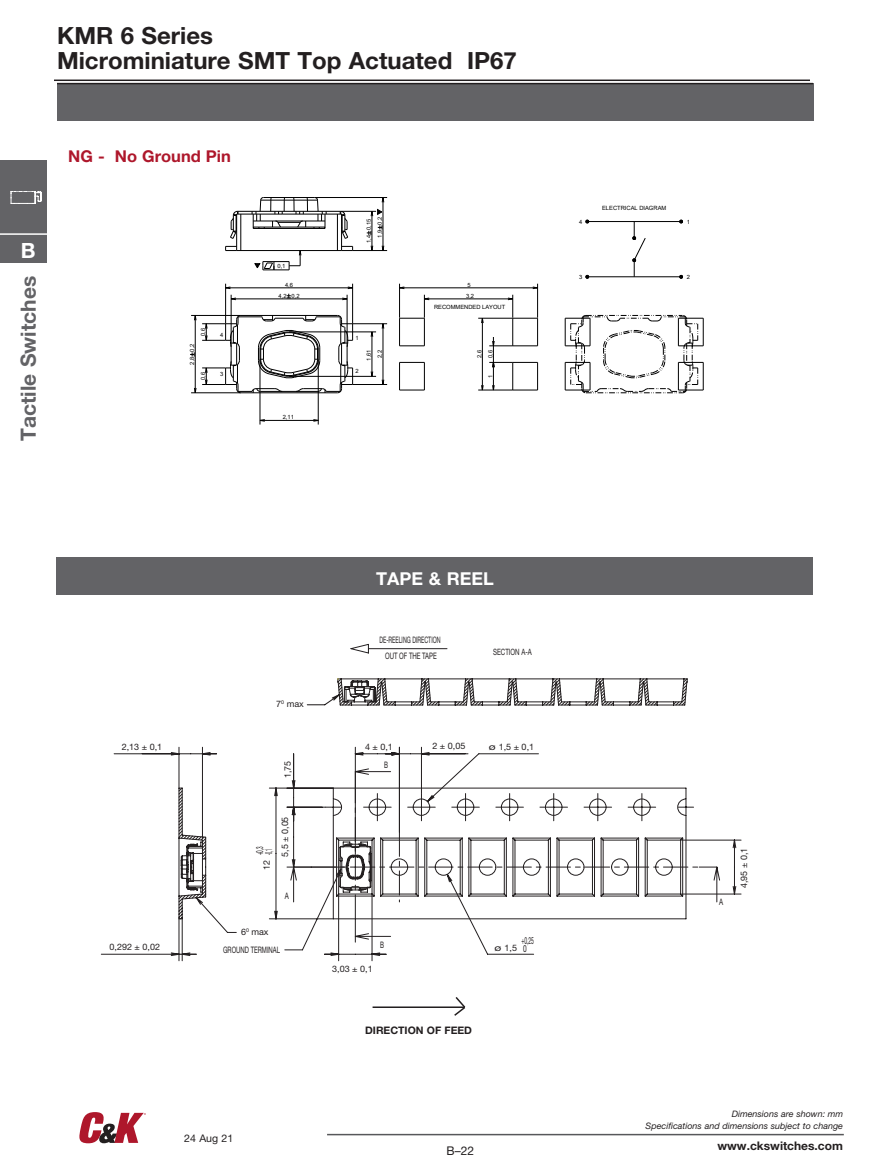
<style>
.page{position:relative;width:891px;height:1175px;background:#fff}
.page>*{position:absolute;margin:0;border:0;box-sizing:border-box;transform-origin:0 0}
.Page_head_right{font:700 23.7px "Helvetica Neue LT Std";color:#231f20}
.Page_head_left{font:700 23.7px "Helvetica Neue LT Std";color:#231f20}
.t1{font:700 21px "Helvetica Neue LT Std";color:#636366}
.t2{font:700 21px "Helvetica Neue LT Std";color:#fff}
.Category_head_-_wht{font:700 17.85px "Helvetica Neue LT Std";color:#fff}
.t3{font:700 16.35px "Helvetica Neue LT Std";color:#ae172b}
.t4{font:12px "Helvetica Neue LT Std";color:#231f20}
.t5{font:700 11.85px "Helvetica Neue LT Std";color:#231f20}
.footer-url{font:10.5px "Helvetica Neue LT Std";color:#231f20}
.t6{font:700 10.35px "Helvetica Neue LT Std";color:#231f20}
.t7{font:9.75px/8.9px "Helvetica Neue";color:#231f20;scale:.47 1}
.t8{font:9.6px/8.2px "Helvetica Neue";color:#231f20;scale:.52 1}
.t9{font:9px "Helvetica Neue";color:#231f20}
.t10{font:italic 8.85px/11.9px "Helvetica Neue LT Std";color:#231f20;text-align:right}
.t11{font:8.85px "Helvetica Neue";color:#231f20}
.t12{font:8.85px/16.2px "Helvetica Neue";color:#231f20;text-align:center;scale:.6 1}
.t13{font:8.85px "Helvetica Neue";color:#231f20;scale:.67 1}
.t14{font:8.85px "Helvetica Neue";color:#231f20;scale:1.35 1}
.t15{font:8.85px "Helvetica Neue";color:#231f20;scale:.65 1}
.t16{font:8.85px "Helvetica Neue";color:#231f20;scale:.71 1}
.t17{font:8.7px "Helvetica Neue";color:#231f20;scale:.71 1}
.t18{font:5.85px/11.1px "Arial";color:#000;text-align:center}
</style>
<div class="page">
<div style="left:0;top:160px;width:47px;height:102px;background:#636366"></div>
<svg style="left:10px;top:191px;width:32px;height:13px"></svg>
<hr style="left:0;top:233px;width:47px;height:2px;background:#fff">
<hr style="left:327px;top:1133px;width:517px;height:2px;background:#57585a">
<svg style="left:79px;top:1112px;width:67px;height:31px"></svg>
<hr style="left:54px;top:80px;width:756px;height:1px;background:#231f20">
<svg style="left:113px;top:746px;width:629px;height:215px"></svg>
<svg style="left:306px;top:678px;width:382px;height:28px"></svg>
<svg style="left:350px;top:643px;width:98px;height:11px"></svg>
<div style="left:57px;top:84px;width:756px;height:37px;background:#636366"></div>
<hr style="left:373px;top:1006px;width:92px;height:2px;background:#231f20">
<svg style="left:453px;top:997px;width:13px;height:19px"></svg>
<div style="left:57px;top:557px;width:756px;height:37px;background:#636366"></div>
<hr style="left:57px;top:83px;width:756px;height:1px;background:#231f20">
<svg style="left:287px;top:294px;width:4px;height:4px"></svg>
<svg style="left:190px;top:352px;width:5px;height:4px"></svg>
<svg style="left:378px;top:225px;width:5px;height:4px"></svg>
<svg style="left:367px;top:231px;width:5px;height:4px"></svg>
<hr style="left:587px;top:276px;width:94px;height:1px;background:#000">
<hr style="left:587px;top:221px;width:94px;height:1px;background:#000">
<svg style="left:633px;top:222px;width:13px;height:55px"></svg>
<hr style="left:236px;top:214px;width:1px;height:36px;background:#000">
<hr style="left:241px;top:214px;width:1px;height:36px;background:#000">
<hr style="left:237px;top:250px;width:105px;height:1px;background:#000">
<svg style="left:225px;top:246px;width:12px;height:5px"></svg>
<hr style="left:337px;top:214px;width:1px;height:36px;background:#000">
<hr style="left:341px;top:214px;width:1px;height:36px;background:#000">
<svg style="left:342px;top:246px;width:11px;height:5px"></svg>
<svg style="left:399px;top:362px;width:26px;height:29px"></svg>
<svg style="left:230px;top:197px;width:118px;height:42px"></svg>
<svg style="left:565px;top:315px;width:139px;height:78px"></svg>
<svg style="left:371px;top:209px;width:11px;height:7px"></svg>
<svg style="left:255px;top:250px;width:46px;height:21px"></svg>
<hr style="left:195px;top:315px;width:1px;height:78px;background:#000">
<hr style="left:225px;top:284px;width:1px;height:40px;background:#000">
<hr style="left:260px;top:420px;width:58px;height:1px;background:#000">
<hr style="left:231px;top:295px;width:1px;height:48px;background:#000">
<hr style="left:191px;top:392px;width:50px;height:1px;background:#000">
<hr style="left:260px;top:359px;width:1px;height:65px;background:#000">
<hr style="left:353px;top:384px;width:34px;height:1px;background:#000">
<hr style="left:289px;top:376px;width:87px;height:1px;background:#000">
<hr style="left:289px;top:331px;width:87px;height:1px;background:#000">
<hr style="left:318px;top:359px;width:1px;height:65px;background:#000">
<svg style="left:202px;top:315px;width:151px;height:78px"></svg>
<hr style="left:353px;top:323px;width:34px;height:1px;background:#000">
<hr style="left:191px;top:315px;width:50px;height:1px;background:#000">
<hr style="left:347px;top:295px;width:1px;height:48px;background:#000">
<hr style="left:231px;top:299px;width:116px;height:1px;background:#000">
<hr style="left:352px;top:284px;width:1px;height:40px;background:#000">
<hr style="left:226px;top:287px;width:127px;height:1px;background:#000">
<hr style="left:372px;top:332px;width:1px;height:44px;background:#000">
<hr style="left:383px;top:324px;width:1px;height:60px;background:#000">
<hr style="left:353px;top:250px;width:34px;height:1px;background:#000">
<hr style="left:342px;top:211px;width:34px;height:1px;background:#000">
<hr style="left:315px;top:197px;width:72px;height:1px;background:#000">
<hr style="left:372px;top:211px;width:1px;height:39px;background:#000">
<hr style="left:383px;top:197px;width:1px;height:53px;background:#000">
<hr style="left:399px;top:284px;width:1px;height:34px;background:#000">
<svg style="left:399px;top:295px;width:31px;height:51px"></svg>
<hr style="left:478px;top:390px;width:35px;height:1px;background:#000">
<svg style="left:489px;top:361px;width:49px;height:30px"></svg>
<hr style="left:482px;top:318px;width:1px;height:72px;background:#000">
<hr style="left:493px;top:337px;width:1px;height:53px;background:#000">
<hr style="left:478px;top:318px;width:35px;height:1px;background:#000">
<svg style="left:489px;top:295px;width:49px;height:52px"></svg>
<hr style="left:424px;top:299px;width:89px;height:1px;background:#000">
<hr style="left:537px;top:284px;width:1px;height:34px;background:#000">
<hr style="left:400px;top:287px;width:138px;height:1px;background:#000">
<p class="Page_head_left" style="left:57px;top:21px;width:158px">KMR 6 Series</p>
<p class="Page_head_right" style="left:57px;top:46px;width:461px">Microminiature SMT Top Actuated IP67</p>
<h2 class="t2" style="left:21px;top:237px;width:16px">B</h2>
<h2 class="t1" style="left:15px;top:441px;width:167px;rotate:-90deg">Tactile Switches</h2>
<p class="t3" style="left:68px;top:146px;width:164px">NG - No Ground Pin</p>
<p class="t18" style="left:198px;top:336px;width:10px;rotate:-90deg">0,6</p>
<p class="t18" style="left:198px;top:380px;width:10px;rotate:-90deg">0,6</p>
<p class="t18" style="left:187px;top:364px;width:22px;rotate:-90deg">2,8 0,2</p>
<p class="t18" style="left:220px;top:329px;width:5px">4</p>
<p class="t18" style="left:220px;top:368px;width:5px">3</p>
<p class="t18" style="left:278px;top:260px;width:10px">0,1</p>
<p class="t18" style="left:279px;top:279px;width:22px">4,6<br>4,2 0,2</p>
<p class="t18" style="left:283px;top:412px;width:13px">2,11</p>
<p class="t18" style="left:374px;top:237px;width:22px;rotate:-90deg">1,9 0,2</p>
<p class="t18" style="left:363px;top:243px;width:26px;rotate:-90deg">1,4 0,15</p>
<p class="t18" style="left:355px;top:332px;width:5px">1</p>
<p class="t18" style="left:355px;top:365px;width:5px">2</p>
<p class="t18" style="left:363px;top:360px;width:13px;rotate:-90deg">1,61</p>
<p class="t18" style="left:374px;top:358px;width:10px;rotate:-90deg">2,2</p>
<p class="t18" style="left:468px;top:279px;width:5px">5</p>
<p class="t18" style="left:466px;top:290px;width:10px">3,2</p>
<p class="t18" style="left:434px;top:301px;width:73px">RECOMMENDED LAYOUT</p>
<p class="t18" style="left:474px;top:358px;width:10px;text-align:left;rotate:-90deg">2,6<br>0,6</p>
<p class="t18" style="left:485px;top:378px;width:5px;rotate:-90deg">1</p>
<p class="t18" style="left:602px;top:202px;width:66px">ELECTRICAL DIAGRAM</p>
<p class="t18" style="left:579px;top:216px;width:5px">4</p>
<p class="t18" style="left:687px;top:216px;width:5px">1</p>
<p class="t18" style="left:579px;top:271px;width:5px">3</p>
<p class="t18" style="left:687px;top:271px;width:5px">2</p>
<p class="t11" style="left:122px;top:741px;width:42px">2,13 ± 0,1</p>
<p class="t11" style="left:110px;top:941px;width:52px">0,292 ± 0,02</p>
<p class="t11" style="left:276px;top:699px;width:29px">7<sup>0</sup> max</p>
<p class="t7" style="left:255px;top:855px;width:21px;rotate:-90deg">+0,3 -0,1</p>
<p class="t9" style="left:261px;top:870px;width:11px;rotate:-90deg">12</p>
<p class="t9" style="left:282px;top:778px;width:19px;rotate:-90deg">1,75</p>
<p class="t9" style="left:280px;top:856px;width:41px;rotate:-90deg">5,5 ± 0,05</p>
<p class="t16" style="left:285px;top:890px;width:7px">A</p>
<p class="t11" style="left:241px;top:926px;width:29px">6<sup>0</sup> max</p>
<p class="t13" style="left:223px;top:944px;width:86px">GROUND TERMINAL</p>
<p class="Category_head_-_wht" style="left:376px;top:567px;width:119px">TAPE &amp; REEL</p>
<p class="t12" style="left:379px;top:632px;width:103px">DE-REELING DIRECTION<br>OUT OF THE TAPE</p>
<p class="t17" style="left:493px;top:646px;width:56px">SECTION A-A</p>
<p class="t11" style="left:365px;top:741px;width:29px">4 ± 0,1</p>
<p class="t11" style="left:432px;top:741px;width:34px">2 ± 0,05</p>
<p class="t15" style="left:384px;top:760px;width:8px">B</p>
<p class="t14" style="left:489px;top:741px;width:35px">ø 1,5 ± 0,1</p>
<p class="t11" style="left:332px;top:963px;width:42px">3,03 ± 0,1</p>
<p class="t15" style="left:380px;top:939px;width:8px">B</p>
<p class="t6" style="left:365px;top:1024px;width:108px">DIRECTION OF FEED</p>
<p class="t14" style="left:494px;top:942px;width:18px">ø 1,5</p>
<p class="t8" style="left:521px;top:936px;width:26px">+0,25<br>0</p>
<p class="footer-url" style="left:184px;top:1131px;width:50px">24 Aug 21</p>
<h3 class="t4" style="left:447px;top:1143px;width:29px">B–22</h3>
<p class="t16" style="left:719px;top:896px;width:7px">A</p>
<p class="t9" style="left:738px;top:888px;width:41px;rotate:-90deg">4,95 ± 0,1</p>
<h3 class="t10" style="left:646px;top:1107px;width:199px">Dimensions are shown: mm<br>Specifications and dimensions subject to change</h3>
<h3 class="t5" style="left:717px;top:1138px;width:127px">www.ckswitches.com</h3>
</div>
